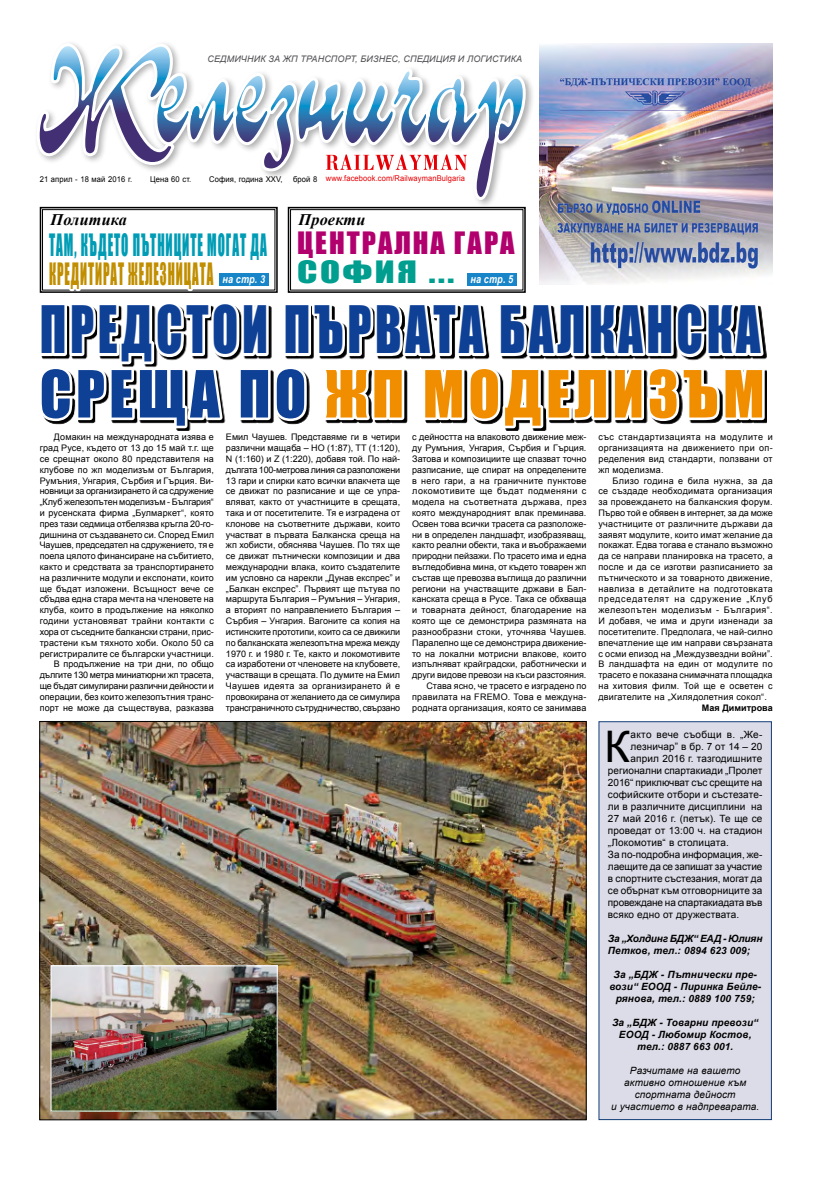
<style>
.page{position:relative;width:823px;height:1191px;background:#fff}
.page>*{position:absolute;margin:0;border:0;box-sizing:border-box;transform-origin:0 0}
.t1{font:60px/64px "Impact";letter-spacing:.075em;color:#0e4096;scale:.8 1}
.t2{font:43.5px "Arial";color:#000}
.t3{font:28.3px "Impact";letter-spacing:.07em;color:#009cb5;scale:.47 1}
.t4{font:28.3px "Impact";letter-spacing:.07em;color:#c18e00;scale:.46 1}
.t5{font:28.3px "Impact";letter-spacing:.07em;color:#b1006e}
.t6{font:28.3px "Impact";letter-spacing:.07em;color:#009e8f;scale:1.3 1}
.t7{font:italic 700 16.2px "Times New Roman";letter-spacing:.01em;color:#000}
.t8{font:italic 700 11px "Arial";letter-spacing:.015em;color:#fff;scale:.83 1}
.t9{font:10px "Arial";letter-spacing:.005em;color:#000}
.t10{font:italic 700 10px/12px "Arial";letter-spacing:.015em;color:#000;text-align:center}
.t11{font:italic 10px/12px "Arial";letter-spacing:.015em;color:#000;text-align:center}
.t12{font:10px "Arial";letter-spacing:-.015em;color:#000}
.t13{font:10px "Arial";letter-spacing:.035em;color:#000}
.t14{font:9px/10.8px "Arial";letter-spacing:.005em;color:#000;text-align:justify}
.t15{font:italic 9px "Arial";letter-spacing:.015em;color:#504f53}
.t16{font:700 9px "Arial";letter-spacing:.005em;color:#000}
.t17{font:8px "Arial";letter-spacing:.015em;color:#000;scale:.95 1}
.t18{font:8px "Arial";letter-spacing:.015em;color:#e60005;scale:.94 1}
.s1{color:#000}
.s2{color:#f18e00}
</style>
<div class="page">
<img style="left:41px;top:888px;width:543px;height:230px">
<img style="left:766px;top:43px;width:6px;height:231px">
<img style="left:37px;top:43px;width:729px;height:845px">
<div style="left:598px;top:721px;width:173px;height:398px;background:#dcdce8"></div>
<div style="left:598px;top:721px;width:173px;height:399px;border:1px solid #123d76"></div>
<img style="left:52px;top:967px;width:223px;height:142px">
<div style="left:50px;top:965px;width:227px;height:146px;border:1px solid #fff"></div>
<p class="t15" style="left:207px;top:53px;width:316px">СЕДМИЧНИК ЗА ЖП ТРАНСПОРТ, БИЗНЕС, СПЕДИЦИЯ И ЛОГИСТИКА</p>
<p class="t17" style="left:40px;top:174px;width:99px">21 април - 18 май 2016 г.</p>
<p class="t17" style="left:150px;top:174px;width:45px">Цена 60 ст.</p>
<p class="t17" style="left:209px;top:174px;width:79px">София, година XХV,</p>
<p class="t18" style="left:293px;top:173px;width:184px"><span class="s1">брой 8</span> www.facebook.com/RailwaymanBulgaria</p>
<h3 class="t7" style="left:51px;top:208px;width:78px">Политика</h3>
<h3 class="t7" style="left:298px;top:208px;width:68px">Проекти</h3>
<h3 class="t3" style="left:49px;top:223px;width:464px">ТАМ, КЪДЕТО ПЪТНИЦИТЕ МОГАТ ДА</h3>
<h3 class="t4" style="left:49px;top:252px;width:358px">КРЕДИТИРАТ ЖЕЛЕЗНИЦАТА</h3>
<p class="t8" style="left:222px;top:272px;width:53px">на стр. 3</p>
<h3 class="t5" style="left:297px;top:221px;width:219px">ЦЕНТРАЛНА ГАРА</h3>
<h3 class="t6" style="left:297px;top:250px;width:122px">СОФИЯ ...</h3>
<p class="t8" style="left:470px;top:272px;width:53px">на стр. 5</p>
<h1 class="t1" style="left:40px;top:296px;width:906px">ПРЕДСТОИ ПЪРВАТА БАЛКАНСКА<br>СРЕЩА ПО <span class="s2">ЖП МОДЕЛИЗЪМ</span></h1>
<p class="t14" style="left:40px;top:432px;width:176px;text-align:right">Домакин на международната изява е град Русе, където от 13 до 15 май т.г. ще се срещнат около 80 представителя на клубове по жп моделизъм от България, Румъния, Унгария, Сърбия и Гърция. Ви&shy;новници за организирането й са сдружение „Клуб железопътен моделизъм - България“ и русенската фирма „Булмаркет“, която през тази седмица отбелязва кръгла 20-го&shy;дишнина от създаването си. Според Емил Чаушев, председател на сдружението, тя е поела цялото финансиране на събитието, както и средствата за транспортирането на различните модули и експонати, които ще бъдат изложени. Всъщност вече се сбъдва една стара мечта на членовете на клуба, които в продължение на няколко години установяват трайни контакти с хора от съседните балкански страни, прис&shy;трастени към тяхното хоби. Около 50 са регистриралите се български участници.<br>В продължение на три дни, по общо дългите 130 метра миниатюрни жп трасета, ще бъдат симулирани различни дейности и операции, без които железопътния транс&shy;порт не може да съществува, разказва</p>
<p class="t14" style="left:226px;top:432px;width:176px">Емил Чаушев. Представяме ги в четири различни мащаба – HO (1:87), TT (1:120), N (1:160) и Z (1:220), добавя той. По най&shy;дългата 100-метрова линия са разположени 13 гари и спирки като всички влакчета ще се движат по разписание и ще се упра&shy;вляват, както от участниците в срещата, така и от посетителите. Тя е изградена от клонове на съответните държави, които участват в първата Балканска среща на жп хобисти, обяснява Чаушев. По тях ще се движат пътнически композиции и два международни влака, които създателите им условно са нарекли „Дунав експрес” и „Балкан експрес”. Първият ще пътува по маршрута България – Румъния – Унгария, а вторият по направлението България – Сърбия – Унгария. Вагоните са копия на истинските прототипи, които са се движили по балканската железопътна мрежа между 1970 г. и 1980 г. Те, както и локомотивите са изработени от членовете на клубовете, участващи в срещата. По думите на Емил Чаушев идеята за организирането й е провокирана от желанието да се симулира трансграничното сътрудничество, свързано</p>
<p class="t14" style="left:412px;top:432px;width:176px;text-align:right">с дейността на влаковото движение меж&shy;ду Румъния, Унгария, Сърбия и Гърция.<br>Затова и композициите ще спазват точно разписание, ще спират на определените в него гари, а на граничните пунктове локомотивите ще бъдат подменяни с модела на съответната държава, през която международният влак преминава.<br>Освен това всички трасета са разположе&shy;ни в определен ландшафт, изобразяващ, както реални обекти, така и въображаеми природни пейзажи. По трасето има и една въгледобивна мина, от където товарен жп състав ще превозва въглища до различни региони на участващите држави в Бал&shy;канската среща в Русе. Така се обхваща и товарната дейност, благодарение на която ще се демонстрира размяната на разнообразни стоки, уточнява Чаушев.<br>Паралелно ще се демонстрира движение&shy;то на локални мотрисни влакове, които изпълняват крайградски, работнически и други видове превози на къси разстояния.<br>Става ясно, че трасето е изградено по правилата на FREMO. Това е междуна&shy;родната организация, която се занимава</p>
<p class="t14" style="left:598px;top:432px;width:176px">със стандартизацията на модулите и организацията на движението при оп&shy;ределения вид стандарти, ползвани от жп моделизма.</p>
<p class="t14" style="left:598px;top:475px;width:176px;text-indent:14px">Близо година е била нужна, за да се създаде необходимата организация за провеждането на балканския форум.<br>Първо той е обявен в интернет, за да може участниците от различните държави да заявят модулите, които имат желание да покажат. Едва тогава е станало възможно да се направи планировка на трасето, а после и да се изготви разписанието за пътническото и за товарното движение, навлиза в детайлите на подготовката председателят на сдружение „Клуб железопътен моделизъм - България“.<br>И добавя, че има и други изненади за посетителите. Предполага, че най-силно впечатление ще им направи свързаната с осми епизод на „Междузвездни войни”.<br>В ландшафта на един от модулите по трасето е показана снимачната площадка на хитовия филм. Той ще е осветен с двигателите на „Хилядолетния сокол“.</p>
<p class="t16" style="left:701px;top:701px;width:72px">Мая Димитрова</p>
<h2 class="t2" style="left:604px;top:718px;width:27px">К</h2>
<p class="t13" style="left:630px;top:728px;width:133px">акто вече съобщи в. „Же-</p>
<p class="t9" style="left:630px;top:740px;width:133px">лезничар” в бр. 7 от 14 – 20</p>
<p class="t9" style="left:630px;top:752px;width:133px">април 2016 г. тазгодишните</p>
<p class="t9" style="left:607px;top:764px;width:156px">регионални спартакиади „Пролет</p>
<p class="t9" style="left:607px;top:776px;width:156px">2016“ приключват със срещите на</p>
<p class="t9" style="left:607px;top:788px;width:156px">софийските отбори и състезате-</p>
<p class="t9" style="left:607px;top:800px;width:156px">ли в различните дисциплини на</p>
<p class="t9" style="left:607px;top:812px;width:156px">27 май 2016 г. (петък). Те ще се</p>
<p class="t9" style="left:607px;top:824px;width:156px">проведат от 13:00 ч. на стадион</p>
<p class="t9" style="left:607px;top:836px;width:122px">„Локомотив“ в столицата.</p>
<p class="t9" style="left:607px;top:848px;width:156px">За по-подробна информация, же-</p>
<p class="t12" style="left:607px;top:860px;width:156px">лаещите да се запишат за участие</p>
<p class="t9" style="left:607px;top:872px;width:156px">в спортните състезания, могат да</p>
<p class="t9" style="left:607px;top:884px;width:156px">се обърнат към отговорниците за</p>
<p class="t12" style="left:607px;top:896px;width:156px">провеждане на спартакиадата във</p>
<p class="t9" style="left:607px;top:908px;width:133px">всяко едно от дружествата.</p>
<p class="t10" style="left:607px;top:933px;width:156px;text-align:left">За „Холдинг БДЖ“ ЕАД - Юлиян<br>Петков, тел.: 0894 623 009;</p>
<p class="t10" style="left:609px;top:969px;width:153px">За „БДЖ - Пътнически пре&shy;вози“ ЕООД - Пиринка Бейле&shy;рянова, тел.: 0889 100 759;</p>
<p class="t10" style="left:611px;top:1017px;width:148px">За „БДЖ - Товарни превози“<br>ЕООД - Любомир Костов, тел.: 0887 663 001.</p>
<p class="t11" style="left:610px;top:1064px;width:150px">Разчитаме на вашето активно отношение към спортната дейност<br>и участието в надпреварата.</p>
</div>
